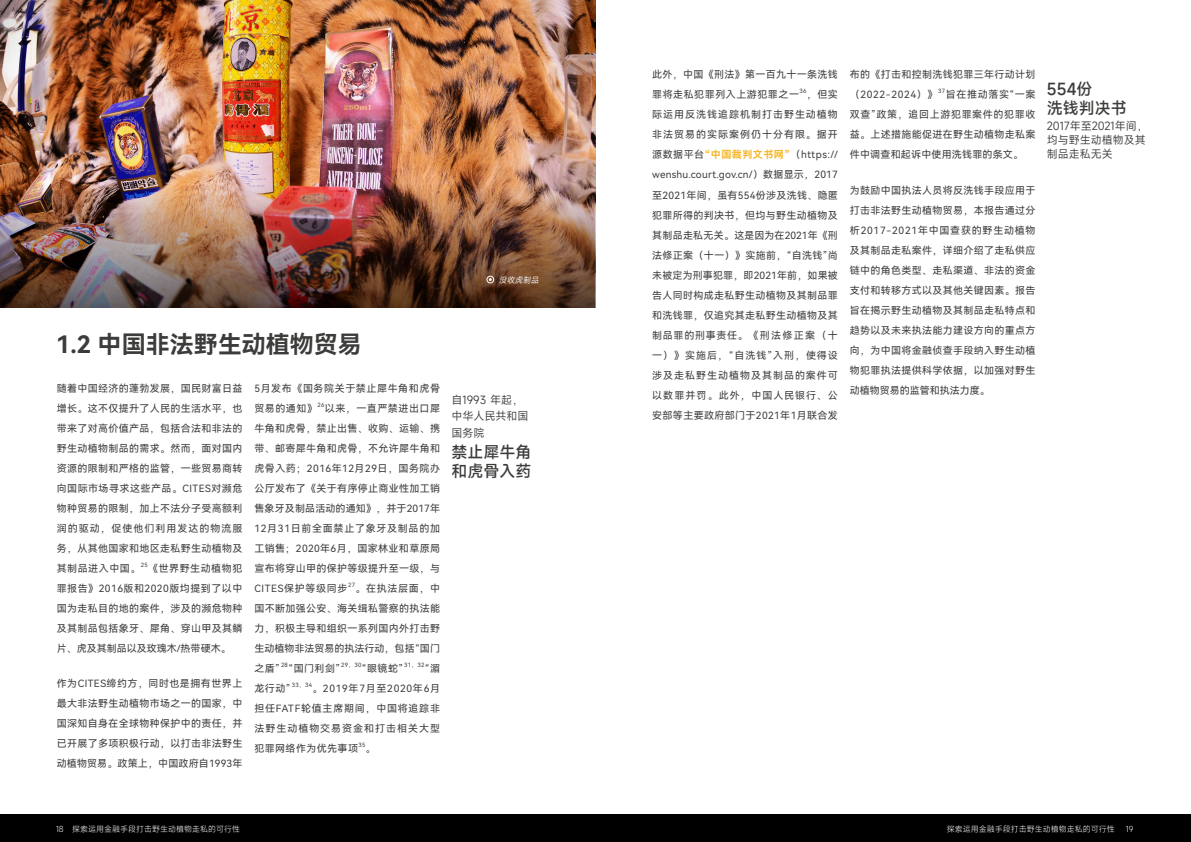
<style>
.page{position:relative;width:1191px;height:842px;background:#fff}
.page>*{position:absolute;margin:0;border:0;box-sizing:border-box;transform-origin:0 0}
.t1{font:24px "Harmony OS Sans SC Bold";color:#3c3c3b}
.t2{font:500 16px/19px "Mi Sans";color:#3c3c3b}
.t3{font:11px/14px "Mi Sans";color:#3c3c3b}
.t4{font:10px/20px "Harmony OS Sans SC";letter-spacing:.035em;color:#3c3c3b;text-align:justify}
.t5{font:10px/20px "Harmony OS Sans SC";letter-spacing:.06em;color:#3c3c3b}
.t6{font:300 8px "Mi Sans";color:#fff}
.t7{font:italic 8px "Mi Sans";color:#fff}
.t8{font:5.8px "Harmony OS Sans SC";letter-spacing:.05em;color:#3c3c3b}
.s1{font-family:"Harmony OS Sans SC Bold";color:#f4b72b}
</style>
<div class="page">
<div style="left:0;top:814px;width:1191px;height:28px;background:#000"></div>
<img style="left:0;top:0;width:595px;height:183px">
<img style="left:0;top:183px;width:595px;height:125px">
<div style="left:486px;top:276px;width:8px;height:7px;border:1px solid #fff;border-radius:50%"></div>
<p class="t7" style="left:499px;top:274px;width:43px">没收虎制品</p>
<h1 class="t1" style="left:56px;top:328px;width:307px">1.2 中国非法野生动植物贸易</h1>
<p class="t4" style="left:57px;top:378px;width:187px">随着中国经济的蓬勃发展，国民财富日益增长。这不仅提升了人民的生活水平，也带来了对高价值产品，包括合法和非法的野生动植物制品的需求。然而，面对国内资源的限制和严格的监管，一些贸易商转向国际市场寻求这些产品。CITES对濒危物种贸易的限制，加上不法分子受高额利润的驱动，促使他们利用发达的物流服务，从其他国家和地区走私野生动植物及其制品进入中国。</p>
<p class="t8" style="left:141px;top:561px;width:8px">25</p>
<p class="t4" style="left:57px;top:558px;width:187px;text-indent:91px">《世界野生动植物犯罪报告》2016版和2020版均提到了以中国为走私目的地的案件，涉及的濒危物种及其制品包括象牙、犀角、穿山甲及其鳞片、虎及其制品以及玫瑰木/热带硬木。</p>
<p class="t4" style="left:57px;top:673px;width:187px">作为CITES缔约方，同时也是拥有世界上最大非法野生动植物市场之一的国家，中国深知自身在全球物种保护中的责任，并已开展了多项积极行动，以打击非法野生动植物贸易。政策上，中国政府自1993年</p>
<p class="t5" style="left:254px;top:378px;width:187px">5月发布《国务院关于禁止犀牛角和虎骨贸易的通知》</p>
<p class="t8" style="left:317px;top:401px;width:8px">26</p>
<p class="t4" style="left:254px;top:398px;width:187px;text-indent:70px">以来，一直严禁进出口犀牛角和虎骨，禁止出售、收购、运输、携带、邮寄犀牛角和虎骨，不允许犀牛角和虎骨入药；2016年12月29日，国务院办公厅发布了《关于有序停止商业性加工销售象牙及制品活动的通知》，并于2017年12月31日前全面禁止了象牙及制品的加工销售；2020年6月，国家林业和草原局宣布将穿山甲的保护等级提升至一级，与CITES保护等级同步</p>
<p class="t8" style="left:348px;top:581px;width:9px">27</p>
<p class="t4" style="left:254px;top:578px;width:187px;text-indent:101px">。在执法层面，中国不断加强公安、海关缉私警察的执法能力，积极主导和组织一系列国内外打击野生动植物非法贸易的执法行动，包括“国门之盾”</p>
<p class="t8" style="left:281px;top:661px;width:8px">28</p>
<p class="t4" style="left:288px;top:658px;width:53px">“国门利剑”</p>
<p class="t8" style="left:341px;top:661px;width:22px">29，30</p>
<p class="t4" style="left:362px;top:658px;width:43px">“眼镜蛇”</p>
<p class="t8" style="left:404px;top:661px;width:22px">31，32</p>
<p class="t4" style="left:425px;top:658px;width:17px">“湄</p>
<p class="t4" style="left:254px;top:678px;width:38px">龙行动”</p>
<p class="t8" style="left:292px;top:681px;width:22px">33，34</p>
<p class="t4" style="left:254px;top:678px;width:187px;text-indent:58px">。2019年7月至2020年6月担任FATF轮值主席期间，中国将追踪非法野生动植物交易资金和打击相关大型犯罪网络作为优先事项</p>
<p class="t8" style="left:358px;top:741px;width:8px">35</p>
<p class="t4" style="left:365px;top:738px;width:11px">。</p>
<p class="t3" style="left:451px;top:392px;width:79px;line-height:16px">自1993 年起，中华人民共和国</p>
<p class="t3" style="left:451px;top:426px;width:34px">国务院</p>
<h2 class="t2" style="left:451px;top:443px;width:82px">禁止犀牛角和虎骨入药</h2>
<p class="t4" style="left:652px;top:65px;width:187px">此外，中国《刑法》第一百九十一条洗钱罪将走私犯罪列入上游犯罪之一</p>
<p class="t8" style="left:799px;top:87px;width:8px">36</p>
<p class="t4" style="left:652px;top:85px;width:187px;text-indent:155px">，但实际运用反洗钱追踪机制打击野生动植物非法贸易的实际案例仍十分有限。据开源数据平台<span class="s1">“中国裁判文书网”</span>（https:// wenshu.court.gov.cn/）数据显示，2017至2021年间，虽有554份涉及洗钱、隐匿犯罪所得的判决书，但均与野生动植物及其制品走私无关。这是因为在2021年《刑法修正案（十一）》实施前，“自洗钱”尚未被定为刑事犯罪，即2021年前，如果被告人同时构成走私野生动植物及其制品罪和洗钱罪，仅追究其走私野生动植物及其制品罪的刑事责任。《刑法修正案（十一）》实施后，“自洗钱”入刑，使得设涉及走私野生动植物及其制品的案件可以数罪并罚。此外，中国人民银行、公安部等主要政府部门于2021年1月联合发</p>
<p class="t4" style="left:850px;top:65px;width:187px">布的《打击和控制洗钱犯罪三年行动计划（2022-2024）》</p>
<p class="t8" style="left:938px;top:87px;width:9px">37</p>
<p class="t4" style="left:850px;top:85px;width:187px;text-indent:96px">旨在推动落实“一案双查”政策，追回上游犯罪案件的犯罪收益。上述措施能促进在野生动植物走私案件中调查和起诉中使用洗钱罪的条文。</p>
<p class="t4" style="left:850px;top:180px;width:187px">为鼓励中国执法人员将反洗钱手段应用于打击非法野生动植物贸易，本报告通过分析2017-2021年中国查获的野生动植物及其制品走私案件，详细介绍了走私供应链中的角色类型、走私渠道、非法的资金支付和转移方式以及其他关键因素。报告旨在揭示野生动植物及其制品走私特点和趋势以及未来执法能力建设方向的重点方向，为中国将金融侦查手段纳入野生动植物犯罪执法提供科学依据，以加强对野生动植物贸易的监管和执法力度。</p>
<h2 class="t2" style="left:1047px;top:79px;width:81px">554份<br>洗钱判决书</h2>
<p class="t3" style="left:1047px;top:118px;width:102px">2017年至2021年间，均与野生动植物及其制品走私无关</p>
<p class="t6" style="left:56px;top:824px;width:186px">18 探索运用金融手段打击野生动植物走私的可行性</p>
<p class="t6" style="left:946px;top:823px;width:169px">探索运用金融手段打击野生动植物走私的可行性</p>
<p class="t6" style="left:1126px;top:823px;width:9px">19</p>
</div>
